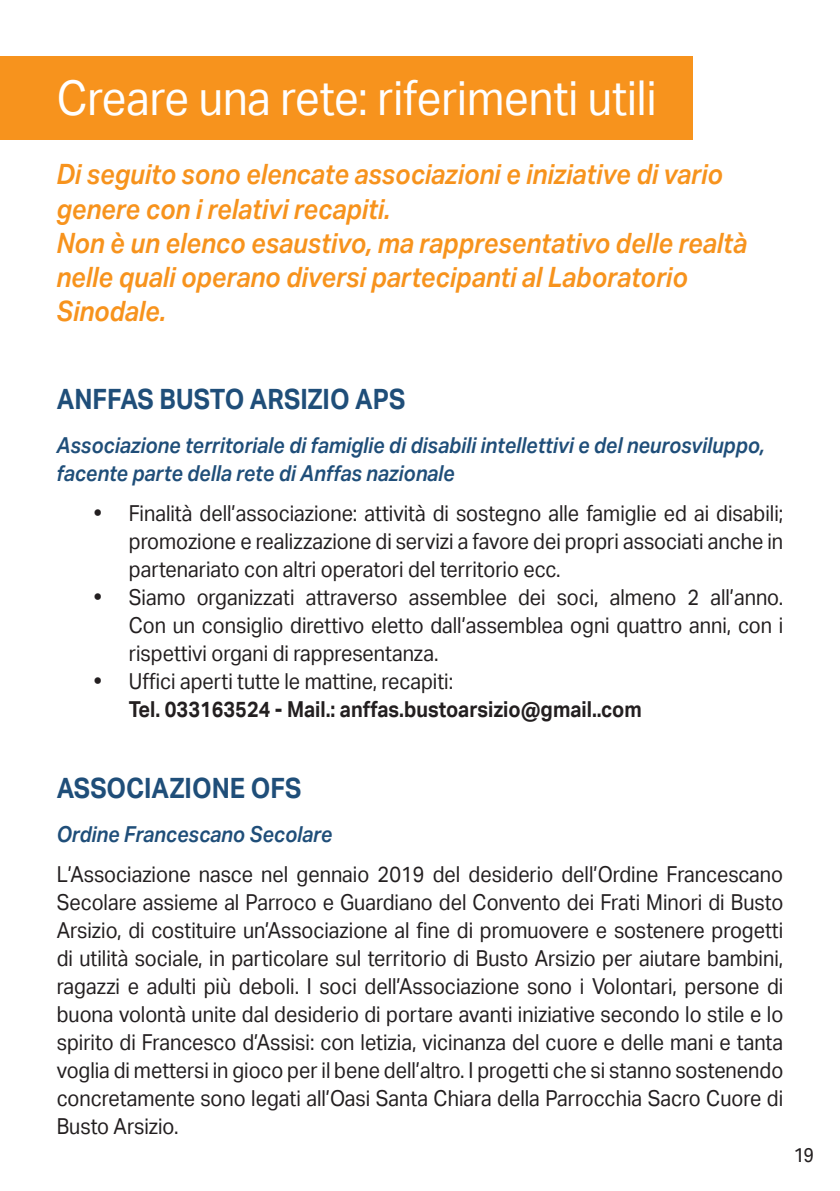
<style>
.page{position:relative;width:840px;height:1191px;background:#fff}
.page>*{position:absolute;margin:0;border:0;box-sizing:border-box;transform-origin:0 0}
.testo{font:48px "Aktiv Grotesk";color:#fff;scale:.9 1}
.Subtitle{font:italic 600 28px/34px "Aktiv Grotesk";color:#f7931d;scale:.9 1}
.Subtitle-2{font:700 28px "Aktiv Grotesk";color:#1f4e79;scale:.9 1}
.List_Paragraph{font:700 28px "Aktiv Grotesk";color:#1f4e79;scale:.9 1}
.t1{font:22px/28px "Aktiv Grotesk";color:#231f20;text-align:justify;scale:.9 1}
.t2{font:italic 600 22px/28px "Aktiv Grotesk";color:#1f4e79;scale:.9 1}
.t3{font:700 22px/28px "Aktiv Grotesk";color:#231f20;scale:.9 1}
.t4{font:20px "Aktiv Grotesk Cd";color:#231f20}
.s1{font-weight:400}
</style>
<div class="page">
<div style="left:0;top:57px;width:692px;height:83px;background:#f7931d"></div>
<p class="testo" style="left:57px;top:71px;width:667px">Creare una rete: riferimenti utili</p>
<p class="Subtitle" style="left:57px;top:158px;width:768px">Di seguito sono elencate associazioni e iniziative di vario genere con i relativi recapiti.<br>Non è un elenco esaustivo, ma rappresentativo delle realtà nelle quali operano diversi partecipanti al Laboratorio Sinodale.</p>
<p class="Subtitle-2" style="left:57px;top:383px;width:388px">ANFFAS BUSTO ARSIZIO APS</p>
<p class="t2" style="left:57px;top:431px;width:787px">Associazione territoriale di famiglie di disabili intellettivi e del neurosviluppo, facente parte della rete di Anffas nazionale</p>
<p class="t1" style="left:129px;top:499px;width:728px;text-indent:-36px">• Finalità dell’associazione: attività di sostegno alle famiglie ed ai disabili; promozione e realizzazione di servizi a favore dei propri associati anche in partenariato con altri operatori del territorio ecc.</p>
<p class="t1" style="left:129px;top:583px;width:728px;text-indent:-36px">• Siamo organizzati attraverso assemblee dei soci, almeno 2 all’anno.<br>Con un consiglio direttivo eletto dall’assemblea ogni quattro anni, con i rispettivi organi di rappresentanza.</p>
<p class="t3" style="left:129px;top:668px;width:571px;text-indent:-36px">• <span class="s1">Uffici aperti tutte le mattine, recapiti:<br></span>Tel. 033163524 - Mail.: anffas.bustoarsizio@gmail..com</p>
<p class="List_Paragraph" style="left:57px;top:771px;width:273px">ASSOCIAZIONE OFS</p>
<p class="t2" style="left:57px;top:820px;width:308px">Ordine Francescano Secolare</p>
<p class="t1" style="left:57px;top:860px;width:808px">L’Associazione nasce nel gennaio 2019 del desiderio dell’Ordine Francescano Secolare assieme al Parroco e Guardiano del Convento dei Frati Minori di Busto Arsizio, di costituire un’Associazione al fine di promuovere e sostenere progetti di utilità sociale, in particolare sul territorio di Busto Arsizio per aiutare bambini, ragazzi e adulti più deboli. I soci dell’Associazione sono i Volontari, persone di buona volontà unite dal desiderio di portare avanti iniziative secondo lo stile e lo spirito di Francesco d’Assisi: con letizia, vicinanza del cuore e delle mani e tanta voglia di mettersi in gioco per il bene dell’altro. I progetti che si stanno sostenendo concretamente sono legati all’Oasi Santa Chiara della Parrocchia Sacro Cuore di Busto Arsizio.</p>
<p class="t4" style="left:793px;top:1143px;width:21px">19</p>
</div>
